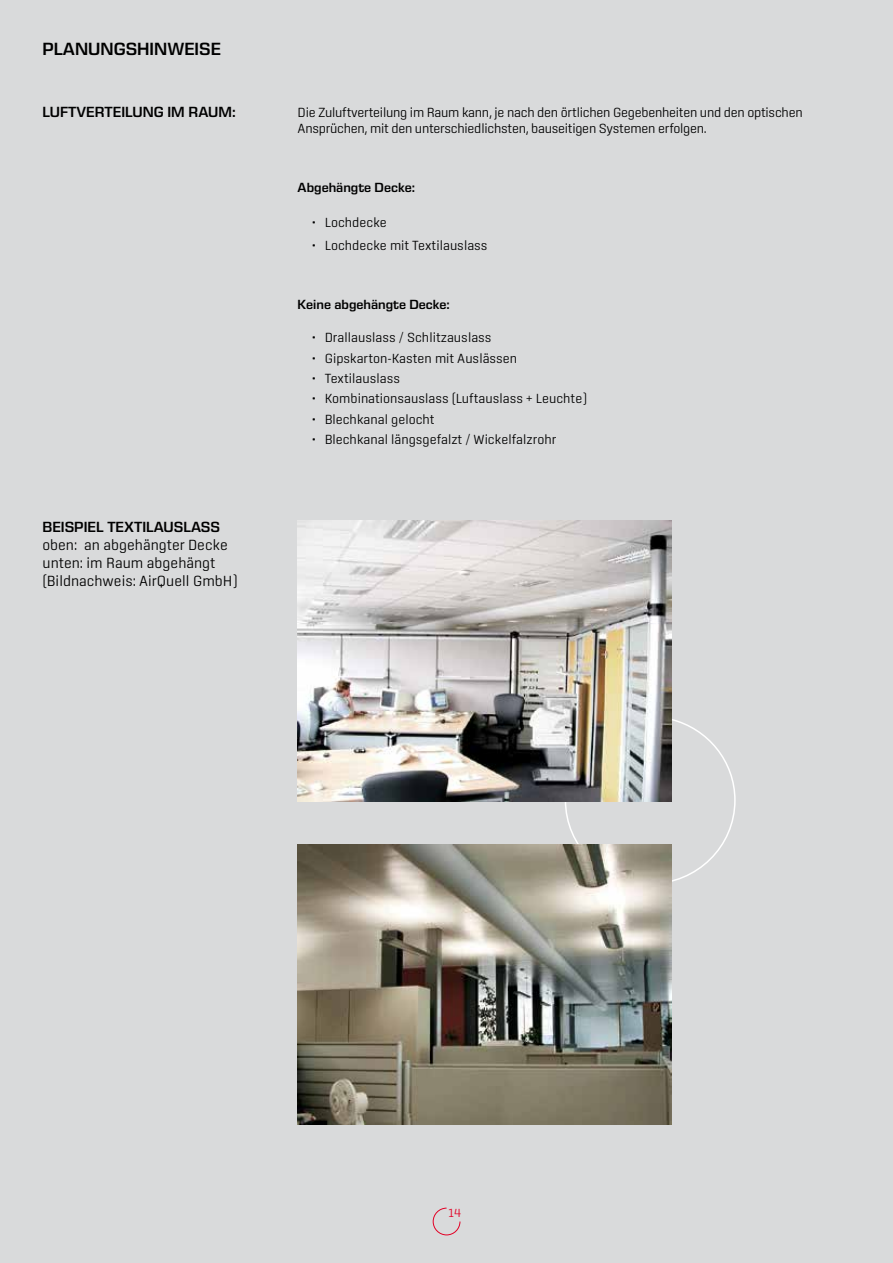
<style>
.page{position:relative;width:893px;height:1263px;background:#d9dadb}
.page>*{position:absolute;margin:0;border:0;box-sizing:border-box;transform-origin:0 0}
.t1{font:600 18px "Eurostile Next LT Pro";color:#000}
.t2{font:300 15px/18px "Center";color:#000}
.t3{font:600 15px "Eurostile Next LT Pro";color:#000}
.t4{font:300 13.5px "Center";color:#000}
.t5{font:300 13.5px/16.2px "Center";letter-spacing:-.02em;color:#000}
.t6{font:600 13.5px "Eurostile Next LT Pro";color:#000}
.t7{font:300 12px "Center";color:#e20025}
</style>
<div class="page">
<svg style="left:432px;top:1207px;width:29px;height:29px"></svg>
<svg style="left:564px;top:719px;width:172px;height:163px"></svg>
<img style="left:298px;top:844px;width:374px;height:281px">
<img style="left:298px;top:521px;width:374px;height:280px">
<h1 class="t1" style="left:43px;top:39px;width:180px">PLANUNGSHINWEISE</h1>
<p class="t3" style="left:43px;top:103px;width:195px">LUFTVERTEILUNG IM RAUM:</p>
<p class="t3" style="left:43px;top:519px;width:179px">BEISPIEL TEXTILAUSLASS</p>
<p class="t2" style="left:43px;top:536px;width:197px">oben: an abgehängter Decke unten: im Raum abgehängt (Bildnachweis: AirQuell GmbH)</p>
<p class="t5" style="left:298px;top:104px;width:506px">Die Zuluftverteilung im Raum kann, je nach den örtlichen Gegebenheiten und den optischen<br>Ansprüchen, mit den unterschiedlichsten, bauseitigen Systemen erfolgen.</p>
<p class="t6" style="left:298px;top:180px;width:119px">Abgehängte Decke:</p>
<p class="t4" style="left:312px;top:215px;width:77px">• Lochdecke</p>
<p class="t4" style="left:312px;top:237px;width:177px">• Lochdecke mit Textilauslass</p>
<p class="t6" style="left:298px;top:297px;width:154px">Keine abgehängte Decke:</p>
<p class="t4" style="left:312px;top:330px;width:181px">• Drallauslass / Schlitzauslass</p>
<p class="t4" style="left:312px;top:350px;width:207px">• Gipskarton-Kasten mit Auslässen</p>
<p class="t4" style="left:312px;top:371px;width:90px">• Textilauslass</p>
<p class="t4" style="left:312px;top:391px;width:277px">• Kombinationsauslass (Luftauslass + Leuchte)</p>
<p class="t4" style="left:312px;top:412px;width:124px">• Blechkanal gelocht</p>
<p class="t4" style="left:312px;top:432px;width:246px">• Blechkanal längsgefalzt / Wickelfalzrohr</p>
<p class="t7" style="left:449px;top:1206px;width:14px">14</p>
</div>
